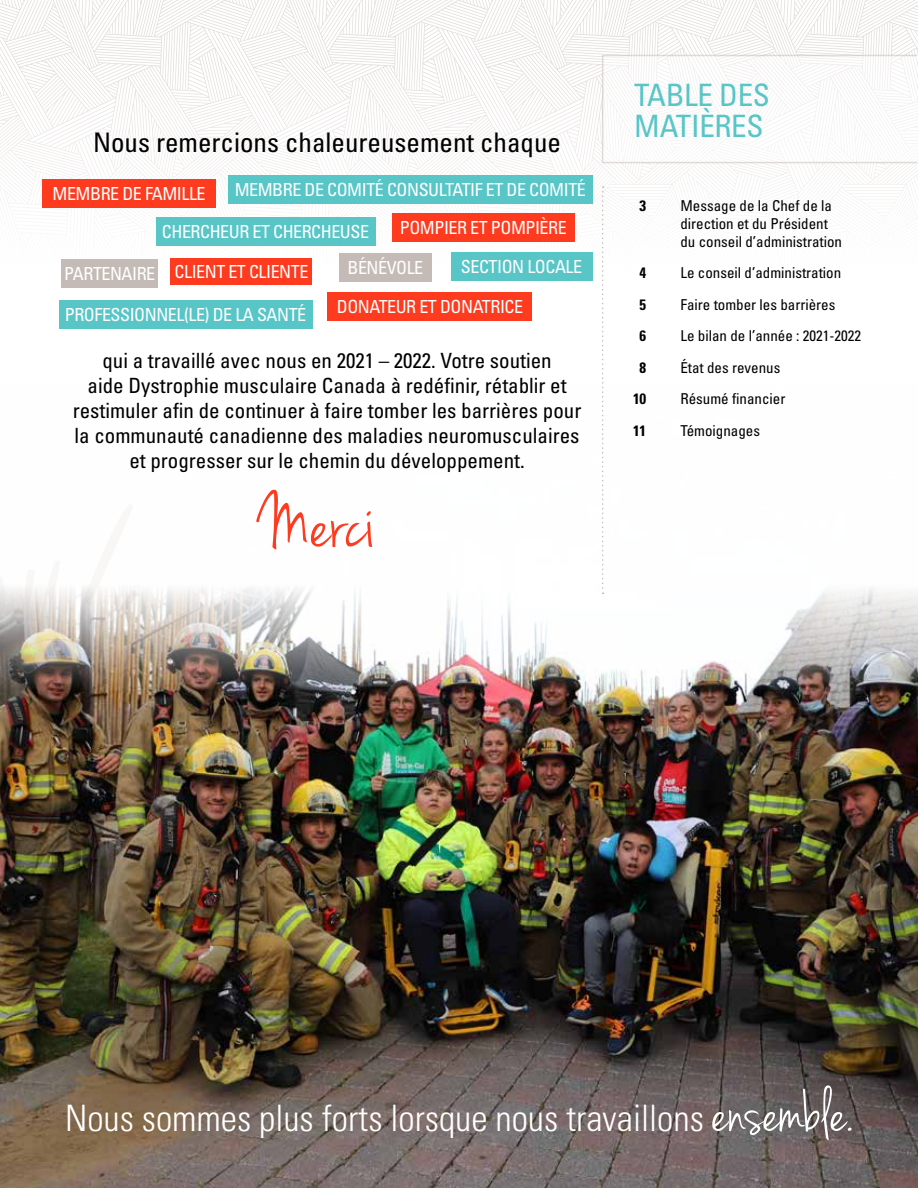
<style>
.page{position:relative;width:918px;height:1188px;background:#fff}
.page>*{position:absolute;margin:0;border:0;box-sizing:border-box;transform-origin:0 0}
.t1{font:81.15px "Jenna Sue";color:#fe3b1f}
.t2{font:300 condensed 36.45px "Univers LT Pro";color:#fff}
.t3{font:condensed 30.9px/31.5px "Univers LT Pro";letter-spacing:-.01em;color:#58c5c7}
.t4{font:condensed 27px "Univers LT Pro";color:#000}
.t5{font:condensed 21px/25.2px "Univers LT Pro";color:#000;text-align:center}
.t6{font:condensed 18px/38.8px "Univers LT Pro";letter-spacing:-.025em;color:#fff}
.t7{font:condensed 15px/31.5px "Univers LT Pro";color:#000}
.t8{font:700 condensed 15px/31.5px "Univers LT Pro";color:#000;text-align:center}
.s1{font-family:"Jenna Sue";font-weight:400;font-stretch:normal;font-size:65.7px}
</style>
<div class="page">
<svg style="left:0;top:0;width:918px;height:306px"></svg>
<div style="left:602px;top:55px;width:316px;height:108px;background:#fff;border:2px solid #c5bbb6"></div>
<img style="left:0;top:584px;width:918px;height:604px">
<svg style="left:602px;top:186px;width:2px;height:408px"></svg>
<div style="left:171px;top:258px;width:141px;height:26px;background:#fe3b1f"></div>
<div style="left:328px;top:292px;width:204px;height:28px;background:#fe3b1f"></div>
<div style="left:392px;top:214px;width:183px;height:28px;background:#fe3b1f"></div>
<div style="left:451px;top:253px;width:141px;height:28px;background:#58c5c7"></div>
<div style="left:228px;top:175px;width:365px;height:28px;background:#58c5c7"></div>
<div style="left:339px;top:254px;width:93px;height:28px;background:#c5bbb6"></div>
<div style="left:62px;top:259px;width:96px;height:28px;background:#c5bbb6"></div>
<div style="left:59px;top:300px;width:253px;height:28px;background:#58c5c7"></div>
<div style="left:156px;top:218px;width:219px;height:28px;background:#58c5c7"></div>
<div style="left:43px;top:179px;width:173px;height:28px;background:#fe3b1f"></div>
<p class="t4" style="left:93px;top:126px;width:469px">Nous remercions chaleureusement chaque</p>
<p class="t6" style="left:53px;top:174px;width:155px">MEMBRE DE FAMILLE</p>
<p class="t6" style="left:235px;top:169px;width:353px">MEMBRE DE COMITÉ CONSULTATIF ET DE COMITÉ</p>
<p class="t6" style="left:461px;top:208px;width:123px;text-indent:-61px">POMPIER ET POMPIÈRE<br>SECTION LOCALE</p>
<p class="t6" style="left:162px;top:212px;width:209px">CHERCHEUR ET CHERCHEUSE</p>
<p class="t6" style="left:347px;top:248px;width:77px">BÉNÉVOLE</p>
<p class="t6" style="left:175px;top:251px;width:135px">CLIENT ET CLIENTE</p>
<p class="t6" style="left:64px;top:253px;width:93px">PARTENAIRE</p>
<p class="t6" style="left:65px;top:295px;width:243px">PROFESSIONNEL(LE) DE LA SANTÉ</p>
<p class="t6" style="left:337px;top:286px;width:188px">DONATEUR ET DONATRICE</p>
<p class="t5" style="left:73px;top:347px;width:510px">qui a travaillé avec nous en 2021 – 2022. Votre soutien<br>aide Dystrophie musculaire Canada à redéfinir, rétablir et restimuler afin de continuer à faire tomber les barrières pour la communauté canadienne des maladies neuromusculaires et progresser sur le chemin du développement.</p>
<h1 class="t1" style="left:260px;top:476px;width:117px">Merci</h1>
<h3 class="t3" style="left:634px;top:78px;width:137px">TABLE DES<br>MATIÈRES</h3>
<p class="t8" style="left:640px;top:190px;width:8px">3</p>
<p class="t8" style="left:633px;top:257px;width:15px">4<br>5<br>6<br>8<br>10<br>11</p>
<p class="t7" style="left:680px;top:196px;width:163px;line-height:18px">Message de la Chef de la direction et du Président du conseil d’administration</p>
<p class="t7" style="left:680px;top:257px;width:182px">Le conseil d’administration<br>Faire tomber les barrières<br>Le bilan de l’année : 2021-2022<br>État des revenus<br>Résumé financier<br>Témoignages</p>
<h2 class="t2" style="left:65px;top:1094px;width:789px">Nous sommes plus forts lorsque nous travaillons <span class="s1">ensemble.</span></h2>
</div>
